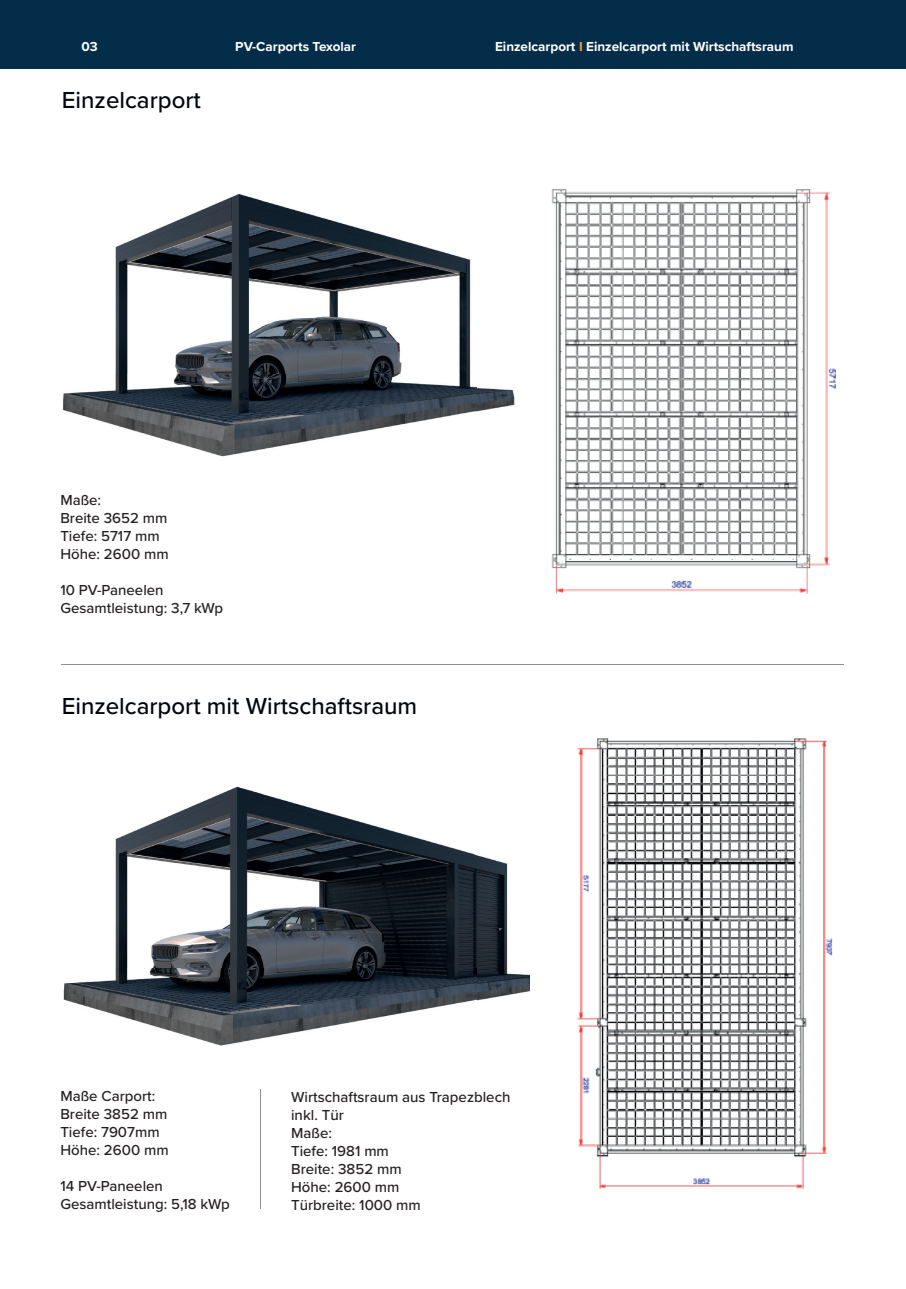
<style>
.page{position:relative;width:906px;height:1289px;background:#fff}
.page>*{position:absolute;margin:0;border:0;box-sizing:border-box;transform-origin:0 0}
.t1{font:500 24px "Proxima Nova";color:#01060e}
.t2{font:500 15px/18px "Proxima Nova";color:#231f20}
.t3{font:700 13.5px "Proxima Nova";color:#fff}
.s1{color:#f89d38}
</style>
<div class="page">
<img style="left:62px;top:194px;width:453px;height:263px">
<div style="left:0;top:0;width:906px;height:68px;background:#032d49"></div>
<img style="left:63px;top:786px;width:466px;height:260px">
<hr style="left:260px;top:1088px;width:1px;height:120px;background:#8e9092">
<img style="left:551px;top:189px;width:285px;height:405px">
<img style="left:577px;top:738px;width:256px;height:451px">
<hr style="left:62px;top:664px;width:782px;height:1px;background:#8e9091">
<p class="t3" style="left:81px;top:36px;width:18px">03</p>
<p class="t3" style="left:235px;top:36px;width:122px">PV-Carports Texolar</p>
<p class="t3" style="left:495px;top:36px;width:300px">Einzelcarport <span class="s1">I</span> Einzelcarport mit Wirtschaftsraum</p>
<h1 class="t1" style="left:62px;top:82px;width:140px">Einzelcarport</h1>
<p class="t2" style="left:60px;top:491px;width:110px">Maße:<br>Breite 3652 mm<br>Tiefe: 5717 mm<br>Höhe: 2600 mm</p>
<p class="t2" style="left:60px;top:581px;width:164px">10 PV-Paneelen<br>Gesamtleistung: 3,7 kWp</p>
<h1 class="t1" style="left:62px;top:688px;width:357px">Einzelcarport mit Wirtschaftsraum</h1>
<p class="t2" style="left:60px;top:1086px;width:110px">Maße Carport:<br>Breite 3852 mm<br>Tiefe: 7907mm<br>Höhe: 2600 mm</p>
<p class="t2" style="left:60px;top:1176px;width:171px">14 PV-Paneelen<br>Gesamtleistung: 5,18 kWp</p>
<p class="t2" style="left:291px;top:1086px;width:221px">Wirtschaftsraum aus Trapezblech inkl. Tür<br>Maße:<br>Tiefe: 1981 mm<br>Breite: 3852 mm<br>Höhe: 2600 mm<br>Türbreite: 1000 mm</p>
</div>
